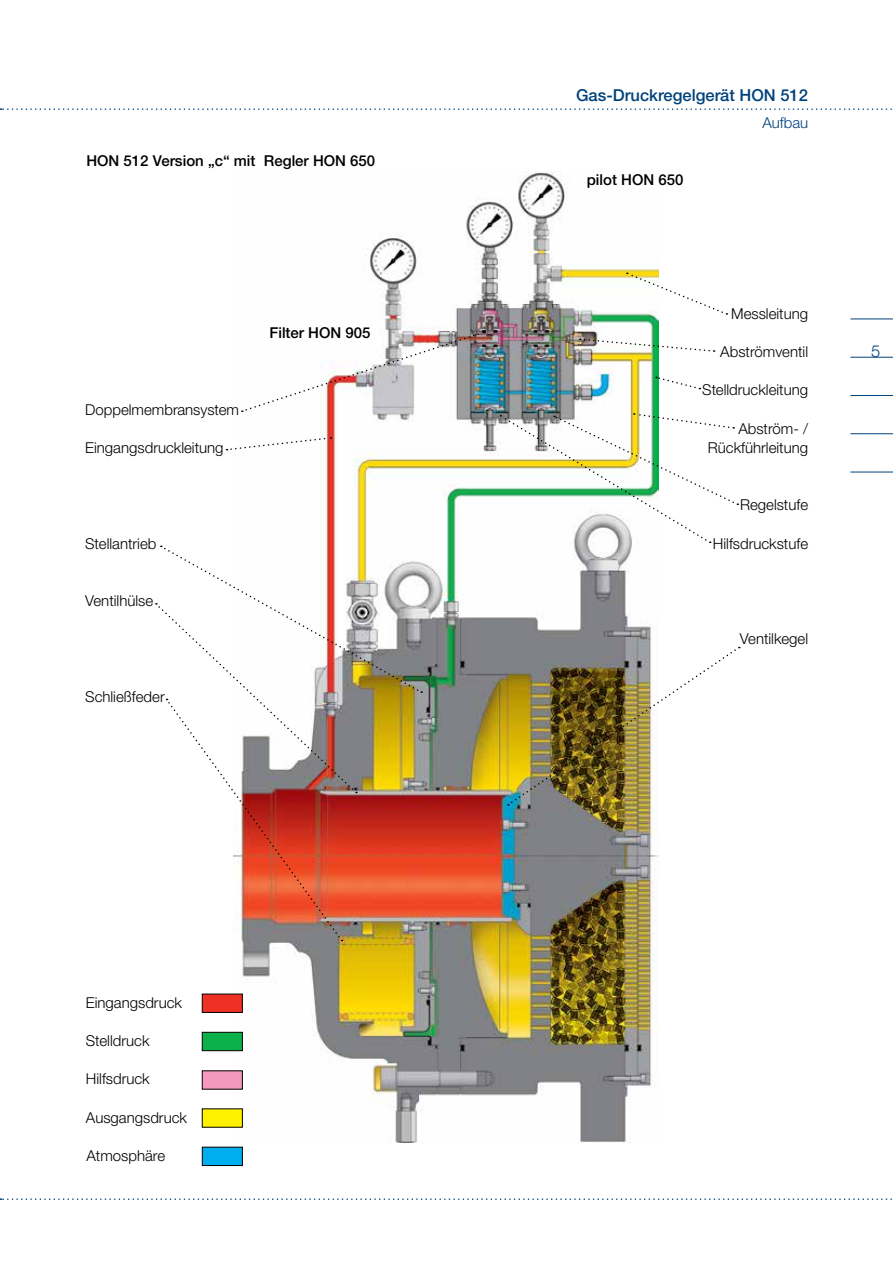
<style>
.page{position:relative;width:893px;height:1263px;background:#fff}
.page>*{position:absolute;margin:0;border:0;box-sizing:border-box;transform-origin:0 0}
.t1{font:500 16.5px "Helvetica Neue LTW1 G";color:#00427a}
.t2{font:300 16.5px "Helvetica Neue LTW1 G";color:#00427a}
.t3{font:300 15px/19.2px "Helvetica Neue LTW1 G";color:#000;text-align:right}
.t4{font:500 15px "Helvetica Neue LTW1 G";color:#000}
.t5{font:300 15px "Helvetica Neue LTW1 G";color:#00427a}
</style>
<div class="page">
<hr style="left:850px;top:319px;width:43px;height:1px;background:#00427a">
<hr style="left:850px;top:357px;width:43px;height:1px;background:#00427a">
<hr style="left:850px;top:395px;width:43px;height:1px;background:#00427a">
<hr style="left:850px;top:433px;width:43px;height:1px;background:#00427a">
<hr style="left:850px;top:472px;width:43px;height:1px;background:#00427a">
<svg style="left:0;top:108px;width:892px;height:2px"></svg>
<svg style="left:0;top:1198px;width:892px;height:2px"></svg>
<img style="left:233px;top:172px;width:425px;height:971px">
<div style="left:202px;top:994px;width:41px;height:19px;background:#ee3124;border:1px solid #000"></div>
<div style="left:202px;top:1032px;width:41px;height:19px;background:#0db14b;border:1px solid #000"></div>
<div style="left:202px;top:1070px;width:41px;height:19px;background:#f498c0;border:1px solid #000"></div>
<div style="left:202px;top:1108px;width:41px;height:19px;background:#fff200"></div>
<div style="left:202px;top:1147px;width:41px;height:19px;background:#00aeef;border:1px solid #000"></div>
<svg style="left:627px;top:272px;width:100px;height:43px"></svg>
<svg style="left:580px;top:338px;width:135px;height:14px"></svg>
<svg style="left:656px;top:376px;width:44px;height:13px"></svg>
<svg style="left:500px;top:413px;width:238px;height:130px"></svg>
<img style="left:508px;top:647px;width:232px;height:159px">
<svg style="left:242px;top:331px;width:243px;height:81px"></svg>
<svg style="left:227px;top:437px;width:104px;height:14px"></svg>
<img style="left:156px;top:546px;width:266px;height:395px">
<p class="t4" style="left:86px;top:151px;width:12px">HON</p>
<p class="t4" style="left:124px;top:151px;width:201px">512 Version „c“ mit Regler HON</p>
<p class="t4" style="left:350px;top:151px;width:27px">650</p>
<p class="t3" style="left:85px;top:400px;width:155px">Doppelmembransystem</p>
<p class="t3" style="left:85px;top:438px;width:140px">Eingangsdruckleitung</p>
<p class="t4" style="left:269px;top:324px;width:51px">Filter HON</p>
<p class="t4" style="left:345px;top:324px;width:27px">905</p>
<p class="t3" style="left:85px;top:534px;width:73px">Stellantrieb</p>
<p class="t3" style="left:85px;top:591px;width:69px">Ventilhülse</p>
<p class="t3" style="left:85px;top:687px;width:81px">Schließfeder</p>
<p class="t3" style="left:86px;top:993px;width:98px">Eingangsdruck</p>
<p class="t3" style="left:86px;top:1031px;width:65px">Stelldruck</p>
<p class="t3" style="left:86px;top:1069px;width:65px">Hilfsdruck</p>
<p class="t3" style="left:86px;top:1108px;width:103px">Ausgangsdruck</p>
<p class="t3" style="left:87px;top:1146px;width:80px">Atmosphäre</p>
<p class="t1" style="left:576px;top:85px;width:233px">Gas-druckregelgerät HON 512</p>
<p class="t5" style="left:762px;top:113px;width:47px">Aufbau</p>
<p class="t4" style="left:587px;top:171px;width:46px">pilot HON</p>
<p class="t4" style="left:658px;top:171px;width:27px">650</p>
<p class="t3" style="left:731px;top:304px;width:78px">Messleitung</p>
<p class="t3" style="left:720px;top:342px;width:89px">Abströmventil</p>
<p class="t3" style="left:702px;top:380px;width:107px">Stelldruckleitung</p>
<p class="t3" style="left:708px;top:419px;width:102px">Abström- /<br>Rückführleitung</p>
<p class="t3" style="left:740px;top:495px;width:70px">Regelstufe</p>
<p class="t3" style="left:713px;top:534px;width:97px">Hilfsdruckstufe</p>
<p class="t3" style="left:740px;top:629px;width:70px">Ventilkegel</p>
<p class="t2" style="left:871px;top:341px;width:11px">5</p>
</div>
